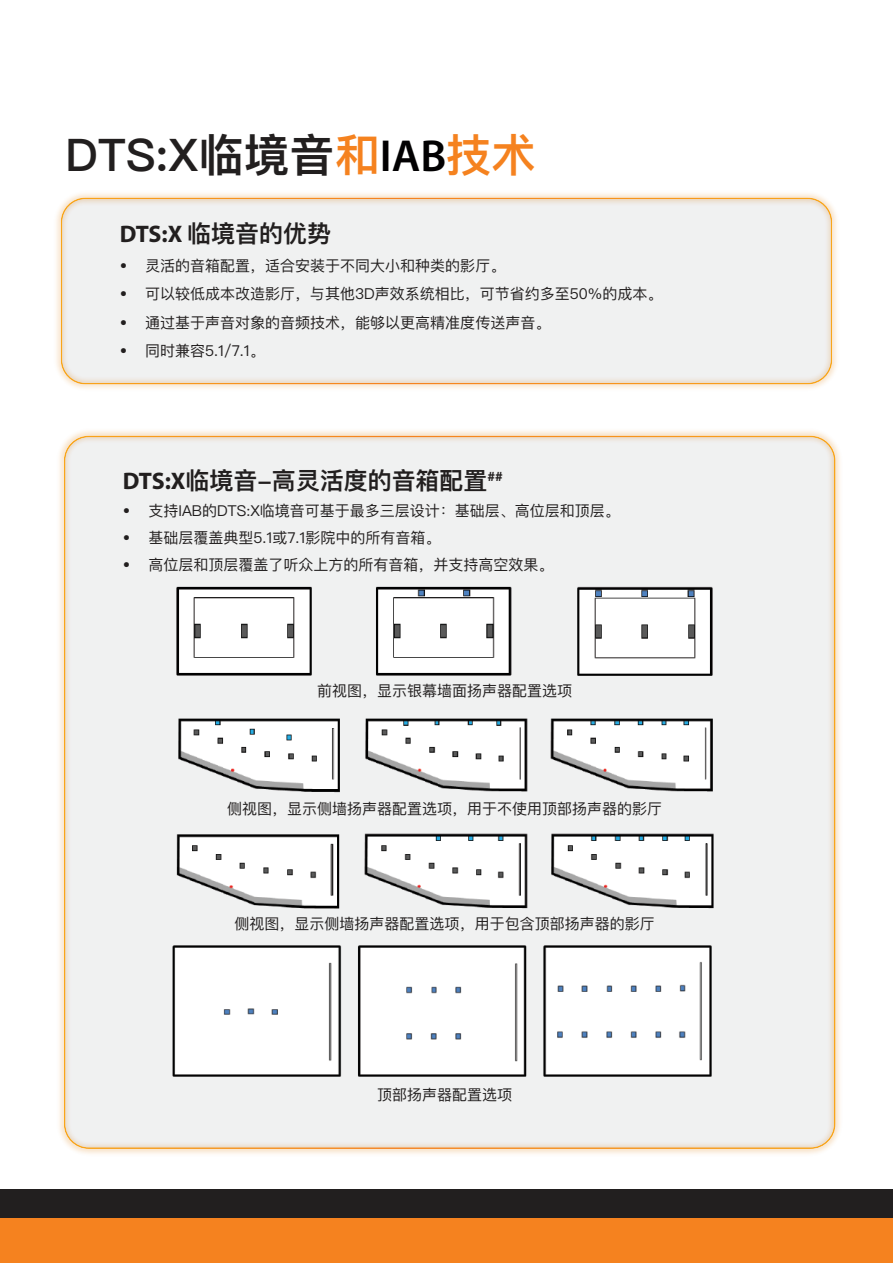
<style>
.page{position:relative;width:893px;height:1263px;background:#fff}
.page>*{position:absolute;margin:0;border:0;box-sizing:border-box;transform-origin:0 0}
.t1{font:600 45px "Ping Fang SC";letter-spacing:.01em;color:#221f1f}
.t2{font:600 24px "Ping Fang SC";color:#221f1f}
.t3{font:15px "Ping Fang SC";color:#221f1f}
.s1{color:#f5821f}
.s2{font-family:"Myriad Pro";color:#020102}
.s3{font-family:"Myriad Pro";font-weight:700}
</style>
<div class="page">
<img style="left:56px;top:193px;width:781px;height:196px">
<img style="left:61px;top:197px;width:771px;height:187px">
<img style="left:59px;top:431px;width:781px;height:723px">
<div style="left:64px;top:436px;width:771px;height:713px;background:#f0f1f1"></div>
<div style="left:0;top:1205px;width:893px;height:58px;background:#f5821f"></div>
<div style="left:0;top:1189px;width:893px;height:29px;background:#221f1f"></div>
<img style="left:175px;top:584px;width:539px;height:94px">
<img style="left:175px;top:830px;width:539px;height:85px">
<img style="left:175px;top:716px;width:539px;height:81px">
<img style="left:173px;top:946px;width:538px;height:131px">
<h1 class="t1" style="left:65px;top:127px;width:472px">DTS:X临境音<span class="s1">和</span><span class="s2">IAB</span><span class="s1">技术</span></h1>
<h2 class="t2" style="left:120px;top:219px;width:213px"><span class="s3">DTS:X</span> 临境音的优势</h2>
<p class="t3" style="left:120px;top:256px;width:387px">• 灵活的音箱配置，适合安装于不同大小和种类的影厅。</p>
<p class="t3" style="left:120px;top:285px;width:544px">• 可以较低成本改造影厅，与其他3D声效系统相比，可节省约多至50%的成本。</p>
<p class="t3" style="left:120px;top:313px;width:432px">• 通过基于声音对象的音频技术，能够以更高精准度传送声音。</p>
<p class="t3" style="left:120px;top:342px;width:147px">• 同时兼容5.1/7.1。</p>
<h2 class="t2" style="left:123px;top:465px;width:381px"><span class="s3">DTS:X</span>临境音-高灵活度的音箱配置<sup>##</sup></h2>
<p class="t3" style="left:123px;top:501px;width:498px">• 支持IAB的DTS:X临境音可基于最多三层设计：基础层、高位层和顶层。</p>
<p class="t3" style="left:123px;top:528px;width:319px">• 基础层覆盖典型5.1或7.1影院中的所有音箱。</p>
<p class="t3" style="left:123px;top:555px;width:432px">• 高位层和顶层覆盖了听众上方的所有音箱，并支持高空效果。</p>
<p class="t3" style="left:317px;top:682px;width:256px">前视图，显示银幕墙面扬声器配置选项</p>
<p class="t3" style="left:227px;top:799px;width:437px">侧视图，显示侧墙扬声器配置选项，用于不使用顶部扬声器的影厅</p>
<p class="t3" style="left:235px;top:914px;width:421px">侧视图，显示侧墙扬声器配置选项，用于包含顶部扬声器的影厅</p>
<p class="t3" style="left:377px;top:1085px;width:137px">顶部扬声器配置选项</p>
</div>
